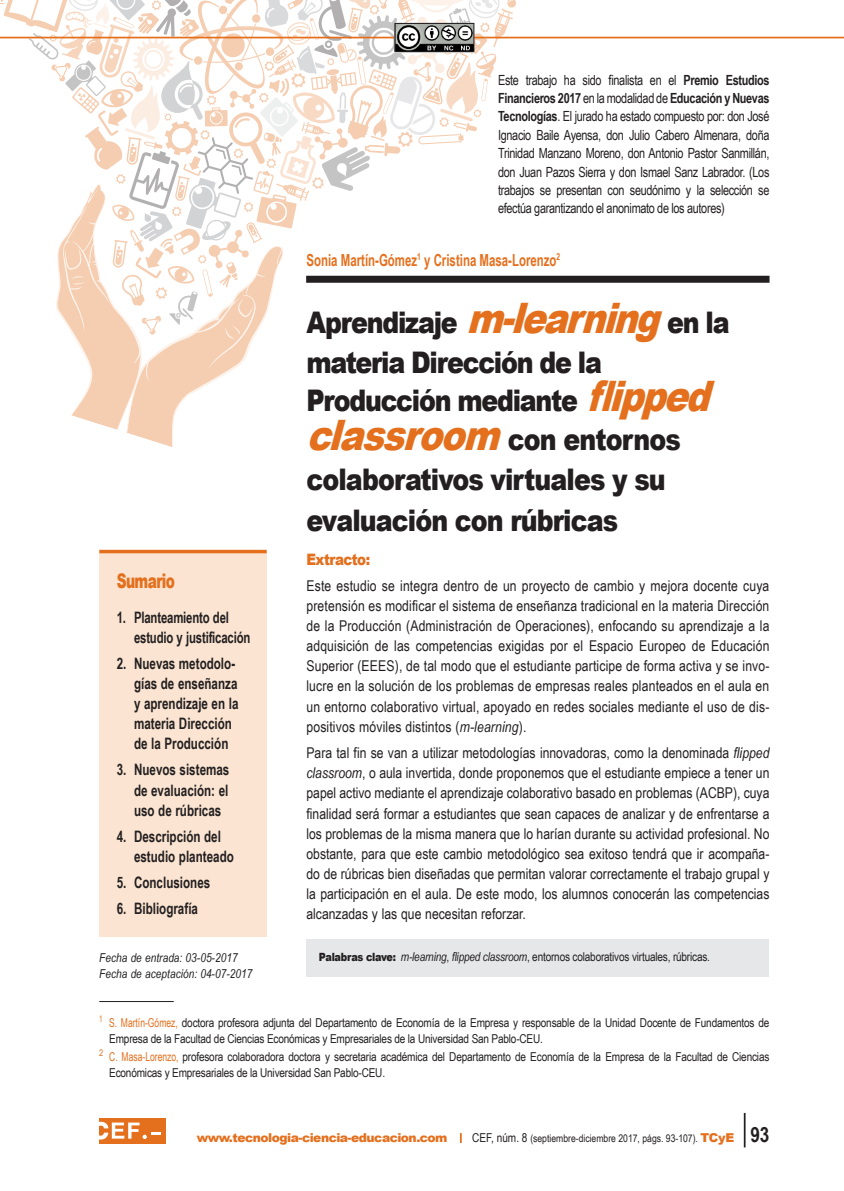
<style>
.page{position:relative;width:844px;height:1191px;background:#fff}
.page>*{position:absolute;margin:0;border:0;box-sizing:border-box;transform-origin:0 0}
.titulo_1{font:900 29.75px/39.6px "Arial";letter-spacing:-.035em;color:#231f20;scale:.85 1}
.sumario__titulo{font:900 20.12px "Arial";letter-spacing:-.04em;color:#e4701e;scale:.68 1}
.nombre_y_cargo_autor{font:700 16.62px "Arial Narrow";color:#e4701e;scale:.84 1}
.t1{font:700 15.75px/20.1px "Arial Narrow";color:#231f20;scale:.9 1}
.t2{font:700 15.75px/20.1px "Arial Narrow";color:#231f20;scale:.88 1}
.resumen__titulo{font:900 15.75px "Arial";letter-spacing:-.04em;color:#e4701e;scale:.85 1}
.resumen__texto{font:14.88px/20.1px "Arial Narrow";letter-spacing:.005em;color:#231f20;text-align:justify}
.t3{font:14px/18.4px "Arial Narrow";letter-spacing:-.025em;color:#231f20;text-align:justify;scale:.95 1}
.nombre_y_cargo_autor-2{font:12.25px/15.8px "Arial Narrow";letter-spacing:-.015em;color:#231f20}
.palabras_clave{font:12.25px "Arial Narrow";letter-spacing:-.015em;color:#231f20}
.resumen__texto-2{font:italic 12.25px "Arial Narrow";letter-spacing:.005em;color:#231f20}
.t4{font:900 12.25px "Arial";letter-spacing:-.04em;color:#e4701e}
.t5{font:10.5px "Arial Narrow";color:#231f20}
.s1{font-weight:700}
.s2{font-style:italic;font-size:42px;color:#e4701e}
.s3{font-style:italic}
.s4{font-family:"Arial";font-weight:900;font-size:11.38px}
.s5{color:#e4701e}
.s6{font-size:12.25px}
.s7{font-family:"Arial";font-weight:900;font-size:12.25px;color:#e4701e}
.s8{font-weight:700;font-size:21px}
</style>
<div class="page">
<div style="left:99px;top:1118px;width:66px;height:25px;background:#e4701e"></div>
<svg style="left:99px;top:1122px;width:62px;height:17px"></svg>
<svg style="left:0;top:0;width:522px;height:447px"></svg>
<div style="left:99px;top:553px;width:168px;height:383px;background:#fbe5d2"></div>
<hr style="left:99px;top:550px;width:168px;height:3px;background:#e4701e">
<hr style="left:99px;top:1001px;width:75px;height:1px;background:#231f20">
<div style="left:306px;top:276px;width:463px;height:7px;background:#231f20"></div>
<hr style="left:743px;top:1113px;width:2px;height:34px;background:#231f20">
<div style="left:306px;top:939px;width:462px;height:37px;background:#e6e7e9"></div>
<hr style="left:0;top:37px;width:843px;height:1px;background:#e4701e">
<img style="left:396px;top:25px;width:76px;height:25px">
<div style="left:394px;top:23px;width:80px;height:29px;border:1px solid #231f20"></div>
<p class="t3" style="left:498px;top:70px;width:287px">Este trabajo ha sido finalista en el <span class="s1">Premio Estudios Financieros 2017</span> en la modalidad de <span class="s1">Educación y Nuevas Tecnologías</span>. El jurado ha estado compuesto por: don José Ignacio Baile Ayensa, don Julio Cabero Almenara, doña Trinidad Manzano Moreno, don Antonio Pastor Sanmillán, don Juan Pazos Sierra y don Ismael Sanz Labrador. (Los trabajos se presentan con seudónimo y la selección se efectúa garantizando el anonimato de los autores)</p>
<p class="nombre_y_cargo_autor" style="left:306px;top:247px;width:303px">Sonia Martín-Gómez<sup>1</sup> y Cristina Masa-Lorenzo<sup>2</sup></p>
<p class="titulo_1" style="left:306px;top:301px;width:499px">Aprendizaje <span class="s2">m-learning</span>en la materia Dirección de la<br>Producción mediante <span class="s2">flipped classroom</span>con entornos colaborativos virtuales y su evaluación con rúbricas</p>
<p class="resumen__titulo" style="left:306px;top:547px;width:76px">Extracto:</p>
<p class="resumen__texto" style="left:306px;top:575px;width:464px">Este estudio se integra dentro de un proyecto de cambio y mejora docente cuya pretensión es modificar el sistema de enseñanza tradicional en la materia Dirección de la Producción (Administración de Operaciones), enfocando su aprendizaje a la adquisición de las competencias exigidas por el Espacio Europeo de Educación Superior (EEES), de tal modo que el estudiante participe de forma activa y se invo&shy;lucre en la solución de los problemas de empresas reales planteados en el aula en un entorno colaborativo virtual, apoyado en redes sociales mediante el uso de dis&shy;positivos móviles distintos (<span class="s3">m-learning</span>).</p>
<p class="resumen__texto" style="left:306px;top:742px;width:464px">Para tal fin se van a utilizar metodologías innovadoras, como la denominada <span class="s3">flipped classroom</span>, o aula invertida, donde proponemos que el estudiante empiece a tener un papel activo mediante el aprendizaje colaborativo basado en problemas (ACBP), cuya finalidad será formar a estudiantes que sean capaces de analizar y de enfrentarse a los problemas de la misma manera que lo harían durante su actividad profesional. No obstante, para que este cambio metodológico sea exitoso tendrá que ir acompaña&shy;do de rúbricas bien diseñadas que permitan valorar correctamente el trabajo grupal y la participación en el aula. De este modo, los alumnos conocerán las competencias alcanzadas y las que necesitan reforzar.</p>
<p class="palabras_clave" style="left:319px;top:947px;width:392px"><span class="s4">Palabras clave:</span> <span class="s3">m-learning</span>, <span class="s3">flipped classroom</span>, entornos colaborativos virtuales, rúbricas.</p>
<p class="sumario__titulo" style="left:117px;top:566px;width:87px">Sumario</p>
<p class="t2" style="left:134px;top:606px;width:134px;text-indent:-17px">1. Planteamiento del estudio y justificación</p>
<p class="t1" style="left:134px;top:652px;width:117px;text-indent:-17px">2. Nuevas metodolo&shy;gías de enseñanza y aprendizaje en la materia Dirección de la Producción</p>
<p class="t1" style="left:134px;top:759px;width:107px;text-align:justify;text-indent:-17px">3. Nuevos sistemas de evaluación: el uso de rúbricas</p>
<p class="t1" style="left:134px;top:825px;width:112px;text-indent:-17px">4. Descripción del estudio planteado</p>
<p class="t1" style="left:117px;top:871px;width:105px">5. Conclusiones</p>
<p class="t1" style="left:117px;top:897px;width:92px">6. Bibliografía</p>
<p class="resumen__texto-2" style="left:99px;top:949px;width:140px">Fecha de entrada: 03-05-2017</p>
<p class="resumen__texto-2" style="left:99px;top:965px;width:154px">Fecha de aceptación: 04-07-2017</p>
<p class="nombre_y_cargo_autor-2" style="left:109px;top:1014px;width:661px;text-indent:-10px"><sup>1</sup> <span class="s5">S. Martín-Gómez,</span> doctora profesora adjunta del Departamento de Economía de la Empresa y responsable de la Unidad Docente de Fundamentos de<br>Empresa de la Facultad de Ciencias Económicas y Empresariales de la Universidad San Pablo-CEU.</p>
<p class="nombre_y_cargo_autor-2" style="left:109px;top:1048px;width:661px;text-indent:-10px"><sup>2</sup> <span class="s5">C. Masa-Lorenzo,</span> profesora colaboradora doctora y secretaria académica del Departamento de Economía de la Empresa de la Facultad de Ciencias<br>Económicas y Empresariales de la Universidad San Pablo-CEU.</p>
<p class="t4" style="left:197px;top:1129px;width:252px">www.tecnologia-ciencia-educacion.com</p>
<p class="t5" style="left:472px;top:1130px;width:299px"><span class="s6">CEF, núm. 8</span> (septiembre-diciembre 2017, págs. 93-107). <span class="s7">TCyE</span> <span class="s8">93</span></p>
</div>
